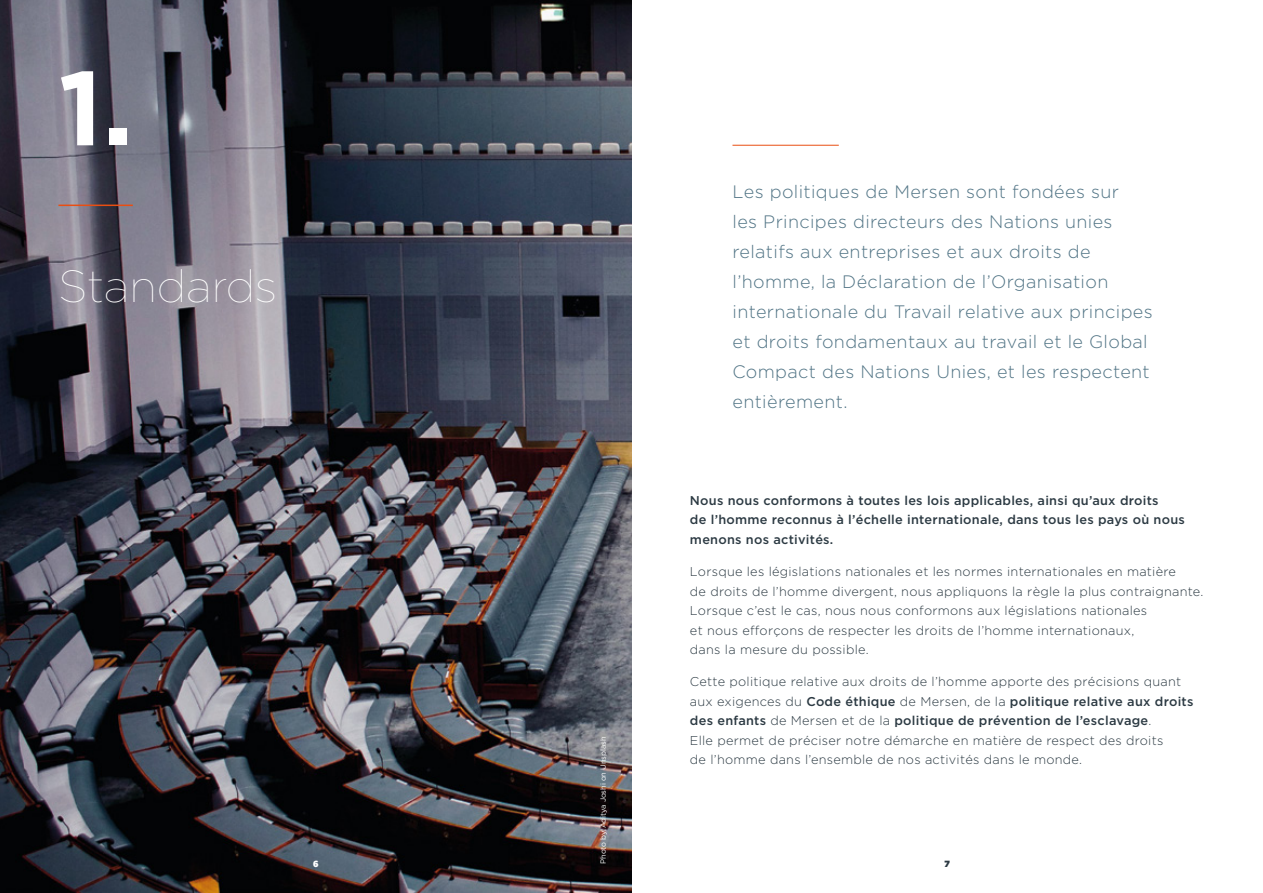
<style>
.page{position:relative;width:1263px;height:893px;background:#fff}
.page>*{position:absolute;margin:0;border:0;box-sizing:border-box;transform-origin:0 0}
.t1{font:700 105px "Gotham";color:#fff}
.t2{font:100 45px "Gotham";color:#fff}
.t3{font:300 18px/30px "Gotham";letter-spacing:.02em;color:#517485}
.t4{font:300 12.75px/19.5px "Gotham";letter-spacing:.02em;color:#2c3a43}
.t5{font:500 12.75px/19.5px "Gotham";letter-spacing:.02em;color:#2c3a43}
.t6{font:900 9px "Gotham";color:#fff}
.t7{font:900 9px "Gotham";color:#2c3a43}
.t8{font:7.5px "Gotham";letter-spacing:-.01em;color:#fff}
.s1{font-weight:500}
</style>
<div class="page">
<img style="left:0;top:0;width:631px;height:893px">
<hr style="left:58px;top:205px;width:75px;height:1px;background:#e94e12">
<hr style="left:732px;top:145px;width:107px;height:1px;background:#e94e12">
<h1 class="t1" style="left:58px;top:47px;width:76px">1.</h1>
<h2 class="t2" style="left:58px;top:258px;width:220px">Standards</h2>
<p class="t3" style="left:732px;top:176px;width:422px">Les politiques de Mersen sont fondées sur<br>les Principes directeurs des Nations unies relatifs aux entreprises et aux droits de l’homme, la Déclaration de l’Organisation internationale du Travail relative aux principes et droits fondamentaux au travail et le Global Compact des Nations Unies, et les respectent entièrement.</p>
<p class="t5" style="left:690px;top:490px;width:496px">Nous nous conformons à toutes les lois applicables, ainsi qu’aux droits<br>de l’homme reconnus à l’échelle internationale, dans tous les pays où nous menons nos activités.</p>
<p class="t4" style="left:690px;top:562px;width:515px">Lorsque les législations nationales et les normes internationales en matière<br>de droits de l’homme divergent, nous appliquons la règle la plus contraignante.<br>Lorsque c’est le cas, nous nous conformons aux législations nationales<br>et nous efforçons de respecter les droits de l’homme internationaux,<br>dans la mesure du possible.</p>
<p class="t4" style="left:690px;top:672px;width:505px">Cette politique relative aux droits de l’homme apporte des précisions quant aux exigences du <span class="s1">Code éthique</span> de Mersen, de la <span class="s1">politique relative aux droits des enfants</span> de Mersen et de la <span class="s1">politique de prévention de l’esclavage</span>.<br>Elle permet de préciser notre démarche en matière de respect des droits<br>de l’homme dans l’ensemble de nos activités dans le monde.</p>
<p class="t8" style="left:599px;top:864px;width:129px;rotate:-90deg">Photo by Aditya Joshi on Unsplash</p>
<p class="t6" style="left:313px;top:858px;width:7px">6</p>
<p class="t7" style="left:944px;top:858px;width:7px">7</p>
</div>
